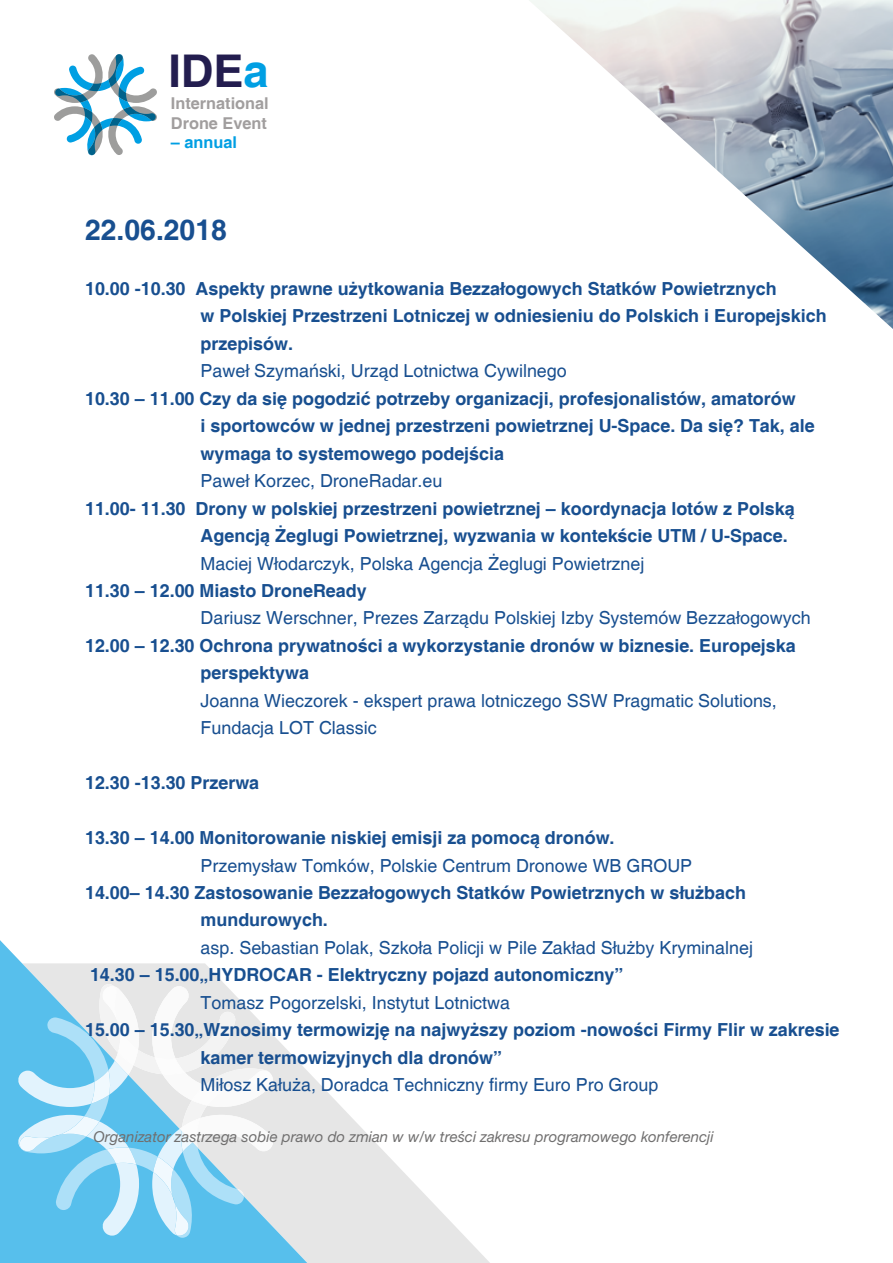
<style>
.page{position:relative;width:893px;height:1263px;background:#fff}
.page>*{position:absolute;margin:0;border:0;box-sizing:border-box;transform-origin:0 0}
.t1{font:700 45.15px "Helvetica";color:#231d4f}
.t2{font:700 28.5px "Helvetica";color:#184f90}
.t3{font:700 18px/27.5px "Helvetica";color:#184f90}
.t4{font:18px/27.5px "Helvetica";color:#184f90}
.t5{font:700 16.35px/19.5px "Helvetica";color:#a19e9e}
.t6{font:700 16.35px "Helvetica";color:#009fe3}
.t7{font:italic 15px "Helvetica Neue LT Pro";color:#706f6f}
.s1{color:#009fe3}
</style>
<div class="page">
<img style="left:529px;top:0;width:364px;height:329px">
<svg style="left:0;top:940px;width:490px;height:323px"></svg>
<svg style="left:17px;top:984px;width:257px;height:254px"></svg>
<svg style="left:54px;top:54px;width:103px;height:101px"></svg>
<h1 class="t1" style="left:168px;top:44px;width:102px">IDE<span class="s1">a</span></h1>
<p class="t5" style="left:171px;top:95px;width:99px">International<br>Drone Event</p>
<p class="t6" style="left:171px;top:133px;width:68px">– annual</p>
<h2 class="t2" style="left:85px;top:213px;width:143px">22.06.2018</h2>
<p class="t3" style="left:201px;top:276px;width:628px;text-indent:-116px">10.00 -10.30 Aspekty prawne użytkowania Bezzałogowych Statków Powietrznych<br>w Polskiej Przestrzeni Lotniczej w odniesieniu do Polskich i Europejskich przepisów.</p>
<p class="t4" style="left:201px;top:358px;width:368px">Paweł Szymański, Urząd Lotnictwa Cywilnego</p>
<p class="t3" style="left:201px;top:386px;width:616px;text-indent:-116px">10.30 – 11.00 Czy da się pogodzić potrzeby organizacji, profesjonalistów, amatorów<br>i sportowców w jednej przestrzeni powietrznej U-Space. Da się? Tak, ale wymaga to systemowego podejścia</p>
<p class="t4" style="left:201px;top:468px;width:243px">Paweł Korzec, DroneRadar.eu</p>
<p class="t3" style="left:201px;top:495px;width:596px;text-indent:-116px">11.00- 11.30 Drony w polskiej przestrzeni powietrznej – koordynacja lotów z Polską<br>Agencją Żeglugi Powietrznej, wyzwania w kontekście UTM / U-Space.</p>
<p class="t4" style="left:201px;top:550px;width:445px">Maciej Włodarczyk, Polska Agencja Żeglugi Powietrznej</p>
<p class="t3" style="left:85px;top:578px;width:283px">11.30 – 12.00 Miasto DroneReady</p>
<p class="t4" style="left:201px;top:605px;width:612px">Dariusz Werschner, Prezes Zarządu Polskiej Izby Systemów Bezzałogowych</p>
<p class="t3" style="left:201px;top:633px;width:597px;text-indent:-116px">12.00 – 12.30 Ochrona prywatności a wykorzystanie dronów w biznesie. Europejska perspektywa</p>
<p class="t4" style="left:201px;top:687px;width:578px">Joanna Wieczorek - ekspert prawa lotniczego SSW Pragmatic Solutions,<br>Fundacja LOT Classic</p>
<p class="t3" style="left:85px;top:770px;width:176px">12.30 -13.30 Przerwa</p>
<p class="t3" style="left:85px;top:825px;width:531px">13.30 – 14.00 Monitorowanie niskiej emisji za pomocą dronów.</p>
<p class="t4" style="left:201px;top:852px;width:493px">Przemysław Tomków, Polskie Centrum Dronowe WB GROUP</p>
<p class="t3" style="left:201px;top:880px;width:547px;text-indent:-116px">14.00– 14.30 Zastosowanie Bezzałogowych Statków Powietrznych w służbach mundurowych.</p>
<p class="t4" style="left:201px;top:934px;width:554px">asp. Sebastian Polak, Szkoła Policji w Pile Zakład Służby Kryminalnej</p>
<p class="t3" style="left:90px;top:962px;width:535px">14.30 – 15.00„HYDROCAR - Elektryczny pojazd autonomiczny”</p>
<p class="t4" style="left:201px;top:989px;width:311px">Tomasz Pogorzelski, Instytut Lotnictwa</p>
<p class="t3" style="left:201px;top:1017px;width:640px;text-indent:-116px">15.00 – 15.30„Wznosimy termowizję na najwyższy poziom -nowości Firmy Flir w zakresie kamer termowizyjnych dla dronów”</p>
<p class="t4" style="left:201px;top:1072px;width:459px">Miłosz Kałuża, Doradca Techniczny firmy Euro Pro Group</p>
<p class="t7" style="left:94px;top:1127px;width:622px">Organizator zastrzega sobie prawo do zmian w w/w treści zakresu programowego konferencji</p>
</div>
